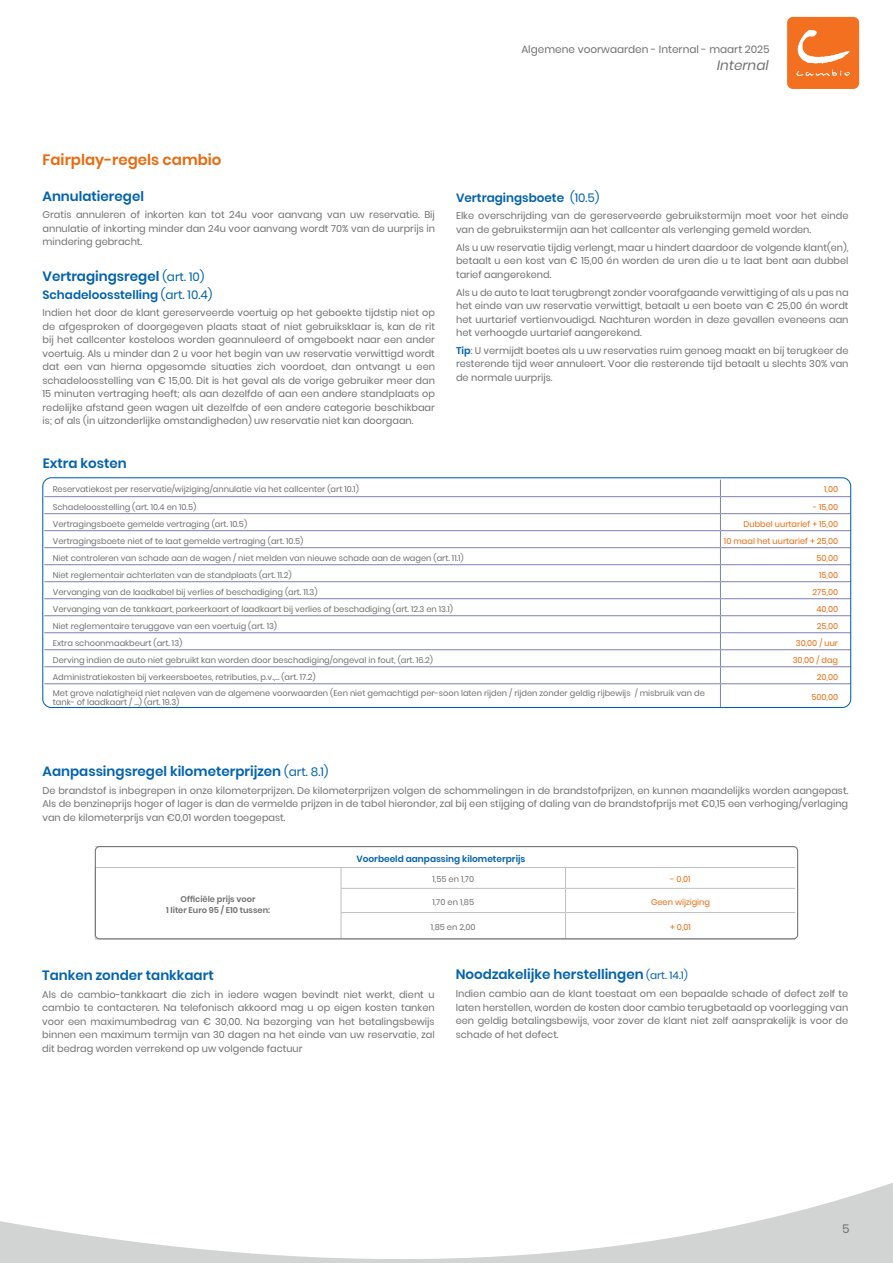
<style>
.page{position:relative;width:893px;height:1263px;background:#fff}
.page>*{position:absolute;margin:0;border:0;box-sizing:border-box;transform-origin:0 0}
.t1{font:600 15px "Poppins";color:#eb690b}
.t2{font:600 13.5px "Poppins";color:#0062af}
.t3{font:italic 13.5px "Poppins";color:#707070}
.t4{font:600 12px "Poppins";color:#0062af}
.t5{font:12px "Poppins";color:#707070}
.t6{font:10.5px "Poppins";color:#707070}
.t7{font:9.75px/13.5px "Poppins";color:#707070;text-align:justify}
.t8{font:600 9px "Poppins";color:#0062af}
.t9{font:8.25px/9px "Poppins";color:#707070}
.t10{font:8.25px "Poppins";color:#eb690b}
.t11{font:600 8.25px/10.5px "Poppins";color:#707070;text-align:center}
.s1{font-weight:400;font-size:12px}
.s2{font-weight:400}
.s3{font-weight:600;color:#0062af}
.s4{font-weight:400;font-size:10.5px}
</style>
<div class="page">
<div style="left:787px;top:17px;width:72px;height:72px;background:#f37021;border-radius:6px"></div>
<svg style="left:798px;top:30px;width:51px;height:33px"></svg>
<svg style="left:797px;top:69px;width:53px;height:7px"></svg>
<svg style="left:0;top:1183px;width:893px;height:80px"></svg>
<hr style="left:44px;top:496px;width:676px;height:1px;background:#7e80b5">
<hr style="left:720px;top:496px;width:131px;height:1px;background:#7e80b5">
<hr style="left:44px;top:513px;width:676px;height:1px;background:#7e80b5">
<hr style="left:720px;top:513px;width:131px;height:1px;background:#7e80b5">
<hr style="left:44px;top:530px;width:676px;height:1px;background:#7e80b5">
<hr style="left:720px;top:530px;width:131px;height:1px;background:#7e80b5">
<hr style="left:44px;top:547px;width:676px;height:1px;background:#7e80b5">
<hr style="left:720px;top:547px;width:131px;height:1px;background:#7e80b5">
<hr style="left:44px;top:564px;width:676px;height:1px;background:#7e80b5">
<hr style="left:720px;top:564px;width:131px;height:1px;background:#7e80b5">
<hr style="left:44px;top:581px;width:676px;height:1px;background:#7e80b5">
<hr style="left:720px;top:581px;width:131px;height:1px;background:#7e80b5">
<hr style="left:44px;top:598px;width:676px;height:1px;background:#7e80b5">
<hr style="left:720px;top:598px;width:131px;height:1px;background:#7e80b5">
<hr style="left:44px;top:615px;width:676px;height:1px;background:#7e80b5">
<hr style="left:720px;top:615px;width:131px;height:1px;background:#7e80b5">
<hr style="left:44px;top:632px;width:676px;height:1px;background:#7e80b5">
<hr style="left:720px;top:632px;width:131px;height:1px;background:#7e80b5">
<hr style="left:44px;top:649px;width:676px;height:1px;background:#7e80b5">
<hr style="left:720px;top:649px;width:131px;height:1px;background:#7e80b5">
<hr style="left:44px;top:666px;width:676px;height:1px;background:#7e80b5">
<hr style="left:720px;top:666px;width:131px;height:1px;background:#7e80b5">
<hr style="left:44px;top:683px;width:676px;height:1px;background:#7e80b5">
<hr style="left:720px;top:683px;width:131px;height:1px;background:#7e80b5">
<svg style="left:720px;top:480px;width:1px;height:226px"></svg>
<div style="left:42px;top:477px;width:809px;height:231px;border:1px solid #0062af;border-radius:9px"></div>
<hr style="left:341px;top:888px;width:225px;height:1px;background:#bcbec0">
<hr style="left:566px;top:888px;width:229px;height:1px;background:#bcbec0">
<hr style="left:341px;top:912px;width:225px;height:1px;background:#bcbec0">
<svg style="left:341px;top:868px;width:1px;height:69px"></svg>
<hr style="left:566px;top:912px;width:229px;height:1px;background:#bcbec0">
<svg style="left:565px;top:868px;width:1px;height:69px"></svg>
<hr style="left:95px;top:938px;width:246px;height:1px;background:#bcbec0">
<hr style="left:95px;top:846px;width:246px;height:1px;background:#bcbec0">
<hr style="left:95px;top:867px;width:246px;height:1px;background:#bcbec0">
<hr style="left:341px;top:867px;width:225px;height:1px;background:#bcbec0">
<hr style="left:566px;top:867px;width:229px;height:1px;background:#bcbec0">
<div style="left:95px;top:846px;width:703px;height:93px;border:1px solid #707070;border-radius:4px"></div>
<p class="t6" style="left:521px;top:43px;width:250px">Algemene voorwaarden - Internal - maart 2025</p>
<h2 class="t3" style="left:717px;top:58px;width:53px">Internal</h2>
<h1 class="t1" style="left:43px;top:151px;width:180px">Fairplay-regels cambio</h1>
<h2 class="t2" style="left:43px;top:188px;width:103px">Annulatieregel</h2>
<p class="t7" style="left:43px;top:208px;width:394px">Gratis annuleren of inkorten kan tot 24u voor aanvang van uw reservatie. Bij annulatie of inkorting minder dan 24u voor aanvang wordt 70% van de uurprijs in mindering gebracht.</p>
<h2 class="t2" style="left:43px;top:268px;width:164px">Vertragingsregel <span class="s1">(art. 10)</span></h2>
<p class="t4" style="left:43px;top:287px;width:171px">Schadeloosstelling <span class="s2">(art. 10.4)</span></p>
<p class="t7" style="left:43px;top:306px;width:394px">Indien het door de klant gereserveerde voertuig op het geboekte tijdstip niet op de afgesproken of doorgegeven plaats staat of niet gebruiksklaar is, kan de rit bij het callcenter kosteloos worden geannuleerd of omgeboekt naar een ander voertuig. Als u minder dan 2 u voor het begin van uw reservatie verwittigd wordt dat een van hierna opgesomde situaties zich voordoet, dan ontvangt u een schadeloosstelling van € 15,00. Dit is het geval als de vorige gebruiker meer dan 15 minuten vertraging heeft; als aan dezelfde of aan een andere standplaats op redelijke afstand geen wagen uit dezelfde of een andere categorie beschikbaar is; of als (in uitzonderlijke omstandigheden) uw reservatie niet kan doorgaan.</p>
<p class="t4" style="left:456px;top:191px;width:145px">Vertragingsboete <span class="s2">(10.5)</span></p>
<p class="t7" style="left:456px;top:209px;width:394px">Elke overschrijding van de gereserveerde gebruikstermijn moet voor het einde van de gebruikstermijn aan het callcenter als verlenging gemeld worden.</p>
<p class="t7" style="left:456px;top:241px;width:394px">Als u uw reservatie tijdig verlengt, maar u hindert daardoor de volgende klant(en), betaalt u een kost van € 15,00 én worden de uren die u te laat bent aan dubbel tarief aangerekend.</p>
<p class="t7" style="left:456px;top:285px;width:394px">Als u de auto te laat terugbrengt zonder voorafgaande verwittiging of als u pas na het einde van uw reservatie verwittigt, betaalt u een boete van € 25,00 én wordt het uurtarief vertienvoudigd. Nachturen worden in deze gevallen eveneens aan het verhoogde uurtarief aangerekend.</p>
<p class="t7" style="left:456px;top:344px;width:394px"><span class="s3">Tip</span>: U vermijdt boetes als u uw reservaties ruim genoeg maakt en bij terugkeer de resterende tijd weer annuleert. Voor die resterende tijd betaalt u slechts 30% van de normale uurprijs.</p>
<h2 class="t2" style="left:43px;top:456px;width:86px">Extra kosten</h2>
<p class="t9" style="left:53px;top:485px;width:308px">Reservatiekost per reservatie/wijziging/annulatie via het callcenter (art 10.1)</p>
<p class="t10" style="left:824px;top:485px;width:15px">1,00</p>
<p class="t9" style="left:53px;top:502px;width:145px">Schadeloosstelling (art. 10.4 en 10.5)</p>
<p class="t10" style="left:813px;top:502px;width:27px">- 15,00</p>
<p class="t9" style="left:53px;top:519px;width:196px">Vertragingsboete gemelde vertraging (art. 10.5)</p>
<p class="t10" style="left:743px;top:519px;width:96px">Dubbel uurtarief + 15,00</p>
<p class="t9" style="left:53px;top:536px;width:252px">Vertragingsboete niet of te laat gemelde vertraging (art. 10.5)</p>
<p class="t10" style="left:724px;top:536px;width:116px">10 maal het uurtarief + 25,00</p>
<p class="t9" style="left:53px;top:553px;width:412px">Niet controleren van schade aan de wagen / niet melden van nieuwe schade aan de wagen (art. 11.1)</p>
<p class="t10" style="left:816px;top:553px;width:23px">50,00</p>
<p class="t9" style="left:53px;top:570px;width:240px">Niet reglementair achterlaten van de standplaats (art. 11.2)</p>
<p class="t10" style="left:819px;top:570px;width:21px">15,00</p>
<p class="t9" style="left:53px;top:587px;width:266px">Vervanging van de laadkabel bij verlies of beschadiging (art. 11.3)</p>
<p class="t10" style="left:813px;top:587px;width:27px">275,00</p>
<p class="t9" style="left:53px;top:604px;width:402px">Vervanging van de tankkaart, parkeerkaart of laadkaart bij verlies of beschadiging (art. 12.3 en 13.1)</p>
<p class="t10" style="left:816px;top:604px;width:23px">40,00</p>
<p class="t9" style="left:53px;top:621px;width:226px">Niet reglementaire teruggave van een voertuig (art. 13)</p>
<p class="t10" style="left:817px;top:621px;width:23px">25,00</p>
<p class="t9" style="left:53px;top:638px;width:131px">Extra schoonmaakbeurt (art. 13)</p>
<p class="t10" style="left:796px;top:638px;width:44px">30,00 / uur</p>
<p class="t9" style="left:53px;top:655px;width:382px">Derving indien de auto niet gebruikt kan worden door beschadiging/ongeval in fout, (art. 16.2)</p>
<p class="t10" style="left:793px;top:655px;width:47px">30,00 / dag</p>
<p class="t9" style="left:53px;top:672px;width:264px">Administratiekosten bij verkeersboetes, retributies, p.v.,... (art. 17.2)</p>
<p class="t10" style="left:817px;top:672px;width:23px">20,00</p>
<p class="t9" style="left:53px;top:688px;width:653px">Met grove nalatigheid niet naleven van de algemene voorwaarden (Een niet gemachtigd per-soon laten rijden / rijden zonder geldig rijbewijs / misbruik van de tank- of laadkaart / …) (art. 19.3)</p>
<p class="t10" style="left:811px;top:692px;width:28px">500,00</p>
<h2 class="t2" style="left:43px;top:763px;width:288px">Aanpassingsregel kilometerprijzen <span class="s1">(art. 8.1)</span></h2>
<p class="t7" style="left:43px;top:784px;width:807px">De brandstof is inbegrepen in onze kilometerprijzen. De kilometerprijzen volgen de schommelingen in de brandstofprijzen, en kunnen maandelijks worden aangepast.<br>Als de benzineprijs hoger of lager is dan de vermelde prijzen in de tabel hieronder, zal bij een stijging of daling van de brandstofprijs met €0,15 een verhoging/verlaging van de kilometerprijs van €0,01 worden toegepast.</p>
<p class="t8" style="left:356px;top:853px;width:170px">Voorbeeld aanpassing kilometerprijs</p>
<p class="t11" style="left:166px;top:894px;width:106px">Officiële prijs voor<br>1 liter Euro 95 / E10 tussen:</p>
<p class="t9" style="left:432px;top:875px;width:43px">1,55 en 1,70</p>
<p class="t10" style="left:670px;top:874px;width:22px">- 0,01</p>
<p class="t9" style="left:432px;top:897px;width:43px">1,70 en 1,85</p>
<p class="t10" style="left:651px;top:897px;width:60px">Geen wijziging</p>
<p class="t9" style="left:431px;top:923px;width:46px">1,85 en 2,00</p>
<p class="t10" style="left:670px;top:922px;width:22px">+ 0,01</p>
<h2 class="t2" style="left:42px;top:967px;width:173px">Tanken zonder tankkaart</h2>
<p class="t7" style="left:42px;top:987px;width:394px">Als de cambio-tankkaart die zich in iedere wagen bevindt niet werkt, dient u cambio te contacteren. Na telefonisch akkoord mag u op eigen kosten tanken voor een maximumbedrag van € 30,00. Na bezorging van het betalingsbewijs binnen een maximum termijn van 30 dagen na het einde van uw reservatie, zal dit bedrag worden verrekend op uw volgende factuur</p>
<h2 class="t2" style="left:456px;top:967px;width:234px">Noodzakelijke herstellingen <span class="s4">(art. 14.1)</span></h2>
<p class="t7" style="left:456px;top:987px;width:394px">Indien cambio aan de klant toestaat om een bepaalde schade of defect zelf te laten herstellen, worden de kosten door cambio terugbetaald op voorlegging van een geldig betalingsbewijs, voor zover de klant niet zelf aansprakelijk is voor de schade of het defect.</p>
<p class="t5" style="left:842px;top:1221px;width:9px">5</p>
</div>
